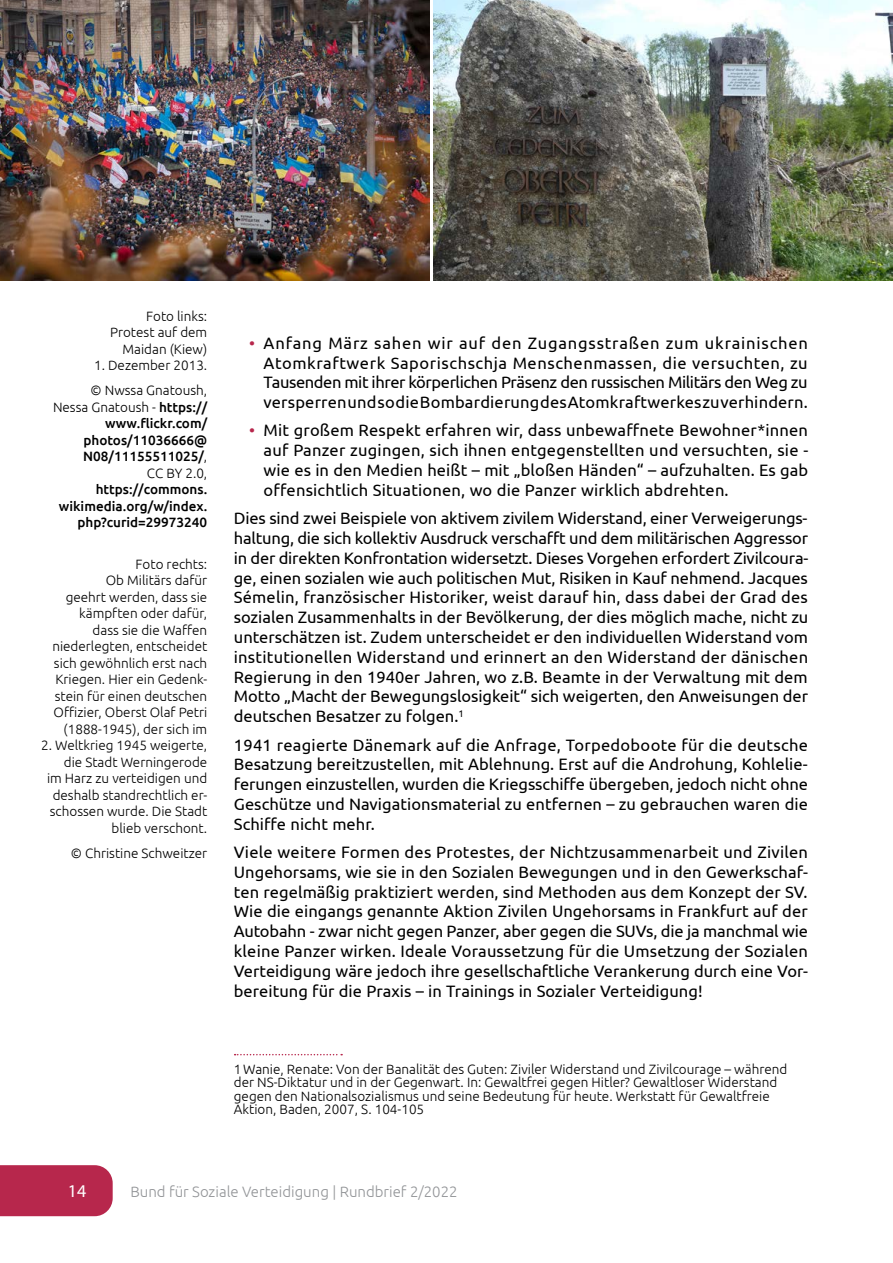
<style>
.page{position:relative;width:893px;height:1263px;background:#fff}
.page>*{position:absolute;margin:0;border:0;box-sizing:border-box;transform-origin:0 0}
.t1{font:18px "Myriad Pro";color:#fff}
.t2{font:16.5px/19.8px "Ubuntu";letter-spacing:.005em;color:#000;text-align:justify}
.t3{font:300 15px "Ubuntu";color:#939598}
.t4{font:300 13.5px/16.5px "Ubuntu";color:#000;text-align:right}
.t5{font:500 13.5px/16.5px "Ubuntu";color:#000;text-align:right}
.s1{font-weight:300}
.s2{color:#b7274c}
</style>
<div class="page">
<div style="left:0;top:1165px;width:113px;height:51px;background:#b7274c"></div>
<svg style="left:235px;top:1054px;width:107px;height:1px"></svg>
<img style="left:0;top:0;width:429px;height:281px">
<img style="left:434px;top:0;width:459px;height:281px">
<p class="t4" style="left:110px;top:307px;width:99px">Foto links:<br>Protest auf dem<br>Maidan (Kiew)</p>
<p class="t4" style="left:91px;top:353px;width:118px;line-height:25px;text-align:left">1. Dezember 2013. © Nwssa Gnatoush,</p>
<p class="t5" style="left:53px;top:398px;width:156px"><span class="s1">Nessa Gnatoush -</span> https:// www.flickr.com/ photos/11036666@<br>N08/11155511025/<span class="s1">,<br>CC BY 2.0,</span></p>
<p class="t5" style="left:59px;top:481px;width:150px">https://commons. wikimedia.org/w/index. php?curid=29973240</p>
<p class="t4" style="left:52px;top:555px;width:156px">Foto rechts:<br>Ob Militärs dafür<br>geehrt werden, dass sie kämpften oder dafür, dass sie die Waffen niederlegten, entscheidet sich gewöhnlich erst nach<br>Kriegen. Hier ein Gedenk&shy;stein für einen deutschen<br>Offizier, Oberst Olaf Petri (1888-1945), der sich im</p>
<p class="t4" style="left:41px;top:737px;width:168px">2. Weltkrieg 1945 weigerte, die Stadt Werningerode<br>im Harz zu verteidigen und deshalb standrechtlich er&shy;schossen wurde. Die Stadt blieb verschont.</p>
<p class="t4" style="left:71px;top:844px;width:138px">© Christine Schweitzer</p>
<p class="t2" style="left:264px;top:332px;width:546px;text-indent:-14px"><span class="s2">•</span> Anfang März sahen wir auf den Zugangsstraßen zum ukrainischen Atomkraftwerk Saporischschja Menschenmassen, die versuchten, zu Tausenden mit ihrer körperlichen Präsenz den russischen Militärs den Weg zu versperren und so die Bombardierung des Atomkraftwerkes zu verhindern.</p>
<p class="t2" style="left:264px;top:420px;width:546px;text-indent:-14px"><span class="s2">•</span> Mit großem Respekt erfahren wir, dass unbewaffnete Bewohner*innen auf Panzer zugingen, sich ihnen entgegenstellten und versuchten, sie - wie es in den Medien heißt – mit „bloßen Händen“ – aufzuhalten. Es gab offensichtlich Situationen, wo die Panzer wirklich abdrehten.</p>
<p class="t2" style="left:234px;top:508px;width:576px">Dies sind zwei Beispiele von aktivem zivilem Widerstand, einer Verweigerungs&shy;haltung, die sich kollektiv Ausdruck verschafft und dem militärischen Aggressor in der direkten Konfrontation widersetzt. Dieses Vorgehen erfordert Zivilcoura&shy;ge, einen sozialen wie auch politischen Mut, Risiken in Kauf nehmend. Jacques Sémelin, französischer Historiker, weist darauf hin, dass dabei der Grad des sozialen Zusammenhalts in der Bevölkerung, der dies möglich mache, nicht zu unterschätzen ist. Zudem unterscheidet er den individuellen Widerstand vom institutionellen Widerstand und erinnert an den Widerstand der dänischen Regierung in den 1940er Jahren, wo z.B. Beamte in der Verwaltung mit dem Motto „Macht der Bewegungslosigkeit“ sich weigerten, den Anweisungen der deutschen Besatzer zu folgen.<sup>1</sup></p>
<p class="t2" style="left:234px;top:734px;width:576px">1941 reagierte Dänemark auf die Anfrage, Torpedoboote für die deutsche Besatzung bereitzustellen, mit Ablehnung. Erst auf die Androhung, Kohlelie&shy;ferungen einzustellen, wurden die Kriegsschiffe übergeben, jedoch nicht ohne Geschütze und Navigationsmaterial zu entfernen – zu gebrauchen waren die Schiffe nicht mehr.</p>
<p class="t2" style="left:234px;top:842px;width:576px">Viele weitere Formen des Protestes, der Nichtzusammenarbeit und Zivilen Ungehorsams, wie sie in den Sozialen Bewegungen und in den Gewerkschaf&shy;ten regelmäßig praktiziert werden, sind Methoden aus dem Konzept der SV.<br>Wie die eingangs genannte Aktion Zivilen Ungehorsams in Frankfurt auf der Autobahn - zwar nicht gegen Panzer, aber gegen die SUVs, die ja manchmal wie kleine Panzer wirken. Ideale Voraussetzung für die Umsetzung der Sozialen Verteidigung wäre jedoch ihre gesellschaftliche Verankerung durch eine Vor&shy;bereitung für die Praxis – in Trainings in Sozialer Verteidigung!</p>
<p class="t4" style="left:234px;top:1062px;width:555px;line-height:13.5px;text-align:left">1Wanie, Renate: Von der Banalität des Guten: Ziviler Widerstand und Zivilcourage – während der NS-Diktatur und in der Gegenwart. In: Gewaltfrei gegen Hitler? Gewaltloser Widerstand gegen den Nationalsozialismus und seine Bedeutung für heute. Werkstatt für Gewaltfreie Aktion, Baden, 2007, S. 104-105</p>
<p class="t1" style="left:68px;top:1180px;width:20px">14</p>
<p class="t3" style="left:130px;top:1182px;width:329px">Bund für Soziale Verteidigung | Rundbrief 2/2022</p>
</div>
